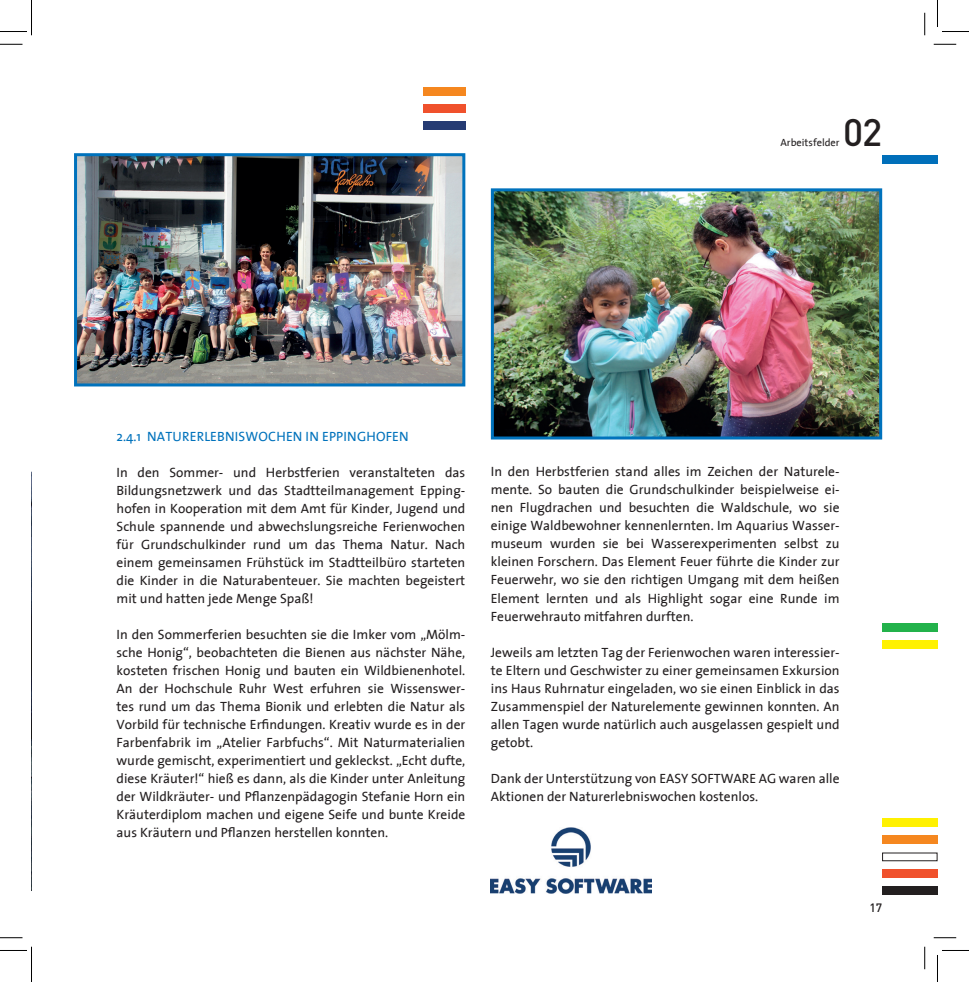
<style>
.page{position:relative;width:969px;height:982px;background:#fff}
.page>*{position:absolute;margin:0;border:0;box-sizing:border-box;transform-origin:0 0}
.t1{font:500 37.8px "DIN";color:#231f20}
.t2{font:13.5px/18px "The Sans";color:#231f20;text-align:justify}
.t3{font:13.5px "The Sans";letter-spacing:.015em;color:#0072bc}
.t4{font:500 12px "DIN";color:#231f20}
.t5{font:10.5px "The Sans";color:#231f20}
</style>
<div class="page">
<div style="left:882px;top:640px;width:55px;height:8px;background:#fff101"></div>
<div style="left:882px;top:623px;width:55px;height:8px;background:#23b24b"></div>
<div style="left:882px;top:886px;width:55px;height:9px;background:#231f20"></div>
<div style="left:882px;top:869px;width:55px;height:9px;background:#f0512c"></div>
<div style="left:882px;top:852px;width:55px;height:9px;border:1px solid #231f20"></div>
<div style="left:882px;top:835px;width:55px;height:9px;background:#f5871f"></div>
<div style="left:882px;top:818px;width:55px;height:9px;background:#fff101"></div>
<div style="left:882px;top:155px;width:55px;height:8px;background:#006fba"></div>
<div style="left:423px;top:121px;width:42px;height:8px;background:#253b73"></div>
<div style="left:423px;top:104px;width:42px;height:8px;background:#f0512c"></div>
<div style="left:423px;top:87px;width:42px;height:8px;background:#f5871f"></div>
<img style="left:495px;top:192px;width:383px;height:243px">
<div style="left:491px;top:188px;width:391px;height:251px;border:3px solid #0072bc"></div>
<img style="left:78px;top:157px;width:383px;height:225px">
<div style="left:74px;top:153px;width:391px;height:233px;border:3px solid #0072bc"></div>
<img style="left:491px;top:827px;width:161px;height:66px">
<svg style="left:0;top:44px;width:22px;height:1px"></svg>
<svg style="left:933px;top:44px;width:23px;height:1px"></svg>
<svg style="left:0;top:937px;width:22px;height:1px"></svg>
<svg style="left:933px;top:937px;width:23px;height:1px"></svg>
<svg style="left:924px;top:13px;width:1px;height:22px"></svg>
<svg style="left:924px;top:946px;width:1px;height:23px"></svg>
<svg style="left:0;top:0;width:32px;height:35px"></svg>
<svg style="left:0;top:946px;width:32px;height:35px"></svg>
<svg style="left:937px;top:0;width:32px;height:32px"></svg>
<svg style="left:937px;top:950px;width:32px;height:31px"></svg>
<h1 class="t1" style="left:843px;top:107px;width:41px">02</h1>
<p class="t5" style="left:780px;top:134px;width:61px">Arbeitsfelder</p>
<p class="t3" style="left:117px;top:424px;width:294px">2.4.1 NATURERLEBNISWOCHEN IN EPPINGHOFEN</p>
<p class="t2" style="left:117px;top:462px;width:350px">In den Sommer- und Herbstferien veranstalteten das Bildungsnetzwerk und das Stadtteilmanagement Epping&shy;hofen in Kooperation mit dem Amt für Kinder, Jugend und Schule spannende und abwechslungsreiche Ferienwochen für Grundschulkinder rund um das Thema Natur. Nach einem gemeinsamen Frühstück im Stadtteilbüro starteten die Kinder in die Naturabenteuer. Sie machten begeistert mit und hatten jede Menge Spaß!</p>
<p class="t2" style="left:117px;top:624px;width:350px">In den Sommerferien besuchten sie die Imker vom „Mölm&shy;sche Honig“, beobachteten die Bienen aus nächster Nähe, kosteten frischen Honig und bauten ein Wildbienenhotel.<br>An der Hochschule Ruhr West erfuhren sie Wissenswer&shy;tes rund um das Thema Bionik und erlebten die Natur als Vorbild für technische Erfindungen. Kreativ wurde es in der Farbenfabrik im „Atelier Farbfuchs“. Mit Naturmaterialien wurde gemischt, experimentiert und gekleckst. „Echt dufte, diese Kräuter!“ hieß es dann, als die Kinder unter Anleitung der Wildkräuter- und Pflanzenpädagogin Stefanie Horn ein Kräuterdiplom machen und eigene Seife und bunte Kreide aus Kräutern und Pflanzen herstellen konnten.</p>
<p class="t2" style="left:491px;top:462px;width:350px">In den Herbstferien stand alles im Zeichen der Naturele&shy;mente. So bauten die Grundschulkinder beispielweise ei&shy;nen Flugdrachen und besuchten die Waldschule, wo sie einige Waldbewohner kennenlernten. Im Aquarius Wasser&shy;museum wurden sie bei Wasserexperimenten selbst zu kleinen Forschern. Das Element Feuer führte die Kinder zur Feuerwehr, wo sie den richtigen Umgang mit dem heißen Element lernten und als Highlight sogar eine Runde im Feuerwehrauto mitfahren durften.</p>
<p class="t2" style="left:491px;top:642px;width:350px">Jeweils am letzten Tag der Ferienwochen waren interessier&shy;te Eltern und Geschwister zu einer gemeinsamen Exkursion ins Haus Ruhrnatur eingeladen, wo sie einen Einblick in das Zusammenspiel der Naturelemente gewinnen konnten. An allen Tagen wurde natürlich auch ausgelassen gespielt und getobt.</p>
<p class="t2" style="left:491px;top:768px;width:350px">Dank der Unterstützung von EASY SOFTWARE AG waren alle<br>Aktionen der Naturerlebniswochen kostenlos.</p>
<p class="t4" style="left:869px;top:899px;width:14px">17</p>
</div>
